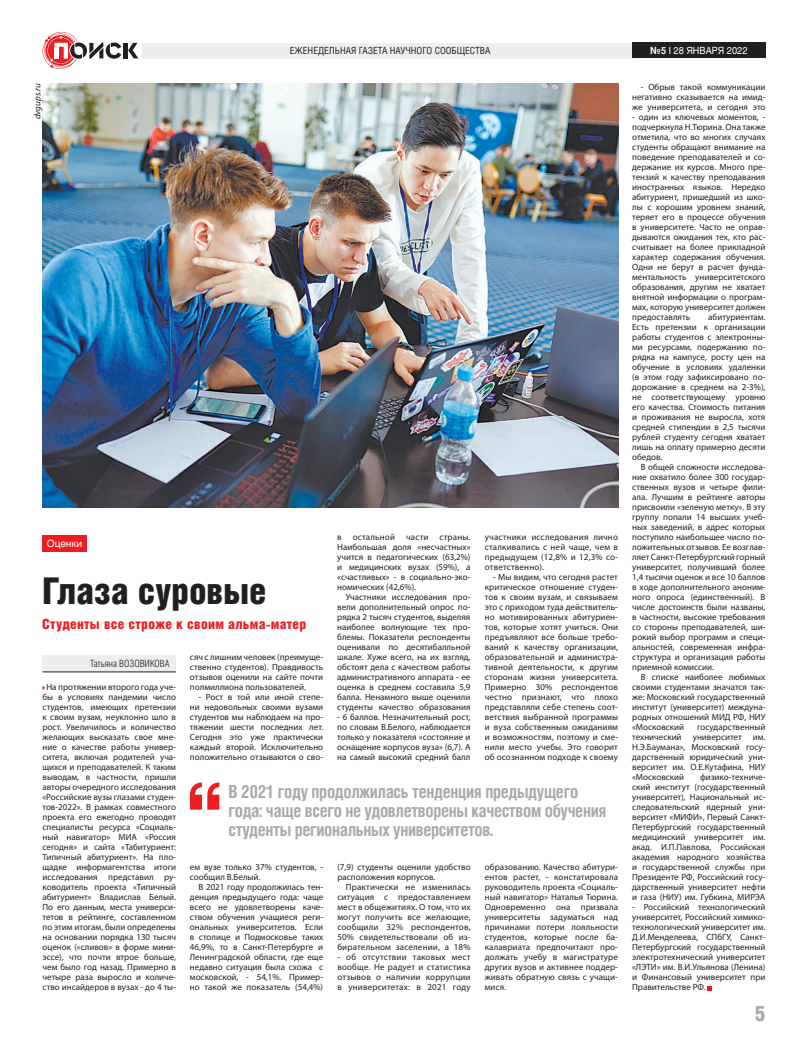
<style>
.page{position:relative;width:808px;height:1049px;background:#fff}
.page>*{position:absolute;margin:0;border:0;box-sizing:border-box;transform-origin:0 0}
.t1{font:37px "Helios Cond Black C";letter-spacing:-.01em;color:#231f20}
.t2{font:21.1px "Helios Cond Black C";color:#a8a9ad}
.t3{font:700 18px/19px "Helios Cond C";letter-spacing:-.02em;color:#a8a9ad;scale:.96 1}
.t4{font:14px "Helios Cond Black C";letter-spacing:.02em;color:#ee1d23}
.t5{font:10px "Helios Cond Light C";color:#231f20}
.t6{font:10px "Helios C";color:#fff}
.t7{font:9.8px "Helios Cond C";color:#231f20}
.t8{font:9.8px "Helios C";color:#fff;scale:.93 1}
.t9{font:9px/10px "Myriad Pro";color:#231f20;text-align:justify}
.t10{font:italic 9px "Myriad Pro";color:#231f20}
.s1{font-weight:700}
.s2{font-weight:700;color:#f2f3f4}
</style>
<div class="page">
<hr style="left:124px;top:43px;width:4px;height:15px;background:#231f20">
<svg style="left:128px;top:43px;width:10px;height:15px"></svg>
<svg style="left:43px;top:32px;width:78px;height:37px"></svg>
<div style="left:142px;top:43px;width:496px;height:16px;background:#eeeeef"></div>
<div style="left:632px;top:43px;width:133px;height:15px;background:#231f20"></div>
<svg style="left:708px;top:986px;width:4px;height:4px"></svg>
<svg style="left:190px;top:782px;width:29px;height:28px"></svg>
<div style="left:43px;top:536px;width:44px;height:16px;background:#ee1d23"></div>
<div style="left:43px;top:656px;width:133px;height:16px;background:#eeeeef"></div>
<hr style="left:43px;top:672px;width:133px;height:1px;background:#231f20">
<img style="left:43px;top:84px;width:575px;height:423px">
<p class="t7" style="left:290px;top:45px;width:202px">ЕЖЕНЕДЕЛЬНАЯ ГАЗЕТА НАУЧНОГО СООБЩЕСТВА</p>
<p class="t8" style="left:650px;top:44px;width:106px"><span class="s1">№</span><span class="s2">5</span> I 28 ЯНВАРЯ 2022</p>
<p class="t9" style="left:632px;top:82px;width:135px;text-indent:9px">- Обрыв такой коммуникации негативно сказывается на имид&shy;же университета, и сегодня это</p>
<p class="t9" style="left:632px;top:112px;width:135px">- один из ключевых моментов, - подчеркнула Н.Тюрина. Она также отметила, что во многих случаях студенты обращают внимание на поведение преподавателей и со&shy;держание их курсов. Много пре&shy;тензий к качеству преподавания иностранных языков. Нередко абитуриент, пришедший из шко&shy;лы с хорошим уровнем знаний, теряет его в процессе обучения в университете. Часто не оправ&shy;дываются ожидания тех, кто рас&shy;считывает на более прикладной характер содержания обучения.<br>Одни не берут в расчет фунда&shy;ментальность университетского образования, другим не хватает внятной информации о програм&shy;мах, которую университет должен предоставлять</p>
<p class="t10" style="left:32px;top:119px;width:37px;rotate:-90deg">dvgups.ru</p>
<p class="t9" style="left:632px;top:312px;width:135px;text-indent:76px">абитуриентам.<br>Есть претензии к организации работы студентов с электронны&shy;ми ресурсами, подержанию по&shy;рядка на кампусе, росту цен на обучение в условиях удаленки (в этом году зафиксировано по&shy;дорожание в среднем на 2-3%), не соответствующему уровню его качества. Стоимость питания и проживания не выросла, хотя средней стипендии в 2,5 тысячи рублей студенту сегодня хватает лишь на оплату примерно десяти обедов.</p>
<p class="t9" style="left:632px;top:462px;width:135px;text-indent:9px">В общей сложности исследова&shy;ние охватило более 300 государ&shy;ственных вузов и четыре фили&shy;ала. Лучшим в рейтинге авторы присвоили «зеленую метку». В эту группу попали 14 высших учеб&shy;ных заведений, в адрес которых поступило наибольшее число по&shy;ложительных отзывов. Ее возглав&shy;ляет Санкт-Петербургский горный университет, получивший более 1,4 тысячи оценок и все 10 баллов в ходе дополнительного аноним&shy;ного опроса (единственный). В числе достоинств были названы, в частности, высокие требования со стороны преподавателей, ши&shy;рокий выбор программ и специ&shy;альностей, современная инфра&shy;структура и организация работы приемной комиссии.</p>
<p class="t9" style="left:632px;top:672px;width:135px;text-indent:9px">В списке наиболее любимых своими студентами значатся так&shy;же: Московский государственный институт (университет) междуна&shy;родных отношений МИД РФ, НИУ «Московский</p>
<p class="t9" style="left:337px;top:532px;width:135px">в остальной части страны.<br>Наибольшая доля «несчастных» учится в педагогических (63,2%) и медицинских вузах (59%), а «счастливых» - в социально-эко&shy;номических (42,6%).</p>
<p class="t9" style="left:337px;top:592px;width:135px;text-indent:9px">Участники исследования про&shy;вели дополнительный опрос по&shy;рядка 2 тысяч студентов, выделяя наиболее волнующие тех про&shy;блемы. Показатели респонденты оценивали по десятибалльной шкале. Хуже всего, на их взгляд, обстоят дела с качеством работы административного аппарата - ее оценка в среднем составила 5,9 балла. Ненамного выше оценили студенты качество образования</p>
<p class="t9" style="left:337px;top:712px;width:135px">- 6 баллов. Незначительный рост, по словам В.Белого, наблюдается только у показателя «состояние и оснащение корпусов вуза» (6,7). А на самый высокий средний балл</p>
<p class="t9" style="left:485px;top:532px;width:135px">участники исследования лично сталкивались с ней чаще, чем в предыдущем (12,8% и 12,3% со&shy;ответственно).</p>
<p class="t9" style="left:485px;top:572px;width:135px;text-indent:9px">- Мы видим, что сегодня растет критическое отношение студен&shy;тов к своим вузам, и связываем это с приходом туда действитель&shy;но мотивированных абитуриен&shy;тов, которые хотят учиться. Они предъявляют все больше требо&shy;ваний к качеству организации, образовательной и администра&shy;тивной деятельности, к другим сторонам жизни университета.<br>Примерно 30% респондентов честно признают, что плохо представляли себе степень соот&shy;ветствия выбранной программы и вуза собственным ожиданиям и возможностям, поэтому и сме&shy;нили место учебы. Это говорит об осознанном подходе к своему</p>
<p class="t6" style="left:47px;top:537px;width:37px">Оценки</p>
<h1 class="t1" style="left:42px;top:570px;width:226px">Глаза суровые</h1>
<h3 class="t4" style="left:42px;top:616px;width:265px">Студенты все строже к своим альма-матер</h3>
<p class="t9" style="left:190px;top:652px;width:135px">сяч с лишним человек (преимуще&shy;ственно студентов). Правдивость отзывов оценили на сайте почти полмиллиона пользователей.</p>
<p class="t9" style="left:190px;top:692px;width:135px;text-indent:9px">- Рост в той или иной степе&shy;ни недовольных своими вузами студентов мы наблюдаем на про&shy;тяжении шести последних лет.<br>Сегодня это уже практически каждый второй. Исключительно положительно отзываются о сво-</p>
<p class="t5" style="left:90px;top:658px;width:81px">Татьяна ВОЗОВИКОВА</p>
<p class="t9" style="left:43px;top:682px;width:135px;text-align:center">На протяжении второго года уче&shy;бы в условиях пандемии число студентов, имеющих претензии к своим вузам, неуклонно шло в рост. Увеличилось и количество желающих высказать свое мне&shy;ние о качестве работы универ&shy;ситета, включая родителей уча&shy;щихся и преподавателей. К таким выводам, в частности, пришли авторы очередного исследования «Российские вузы глазами студен&shy;тов-2022». В рамках совместного проекта его ежегодно проводят специалисты ресурса «Социаль&shy;ный навигатор» МИА «Россия сегодня» и сайта «Табитуриент:<br>Типичный абитуриент». На пло&shy;щадке информагентства итоги исследования представил ру&shy;ководитель проекта «Типичный абитуриент» Владислав Белый.<br>По его данным, места универси&shy;тетов в рейтинге, составленном по этим итогам, были определены на основании порядка 130 тысяч оценок («сливов» в форме мини&shy;эссе), что почти втрое больше, чем было год назад. Примерно в четыре раза выросло и количе&shy;ство инсайдеров в вузах - до 4 ты-</p>
<p class="t9" style="left:632px;top:722px;width:135px;text-indent:65px">государственный технический университет им.<br>Н.Э.Баумана», Московский госу&shy;дарственный юридический уни&shy;верситет им. О.Е.Кутафина, НИУ «Московский</p>
<p class="t9" style="left:632px;top:772px;width:135px;text-indent:68px">физико-техниче&shy;ский институт (государственный университет), Национальный ис&shy;следовательский ядерный уни&shy;верситет «МИФИ», Первый Санкт-Петербургский государственный медицинский университет им. акад. И.П.Павлова, Российская академия народного хозяйства и государственной службы при Президенте РФ, Российский госу&shy;дарственный университет нефти и газа (НИУ) им. Губкина, МИРЭА</p>
<p class="t9" style="left:632px;top:902px;width:135px">- Российский технологический университет, Российский химико&shy;технологический университет им.<br>Д.И.Менделеева, СПбГУ, Санкт-Петербургский государственный электротехнический университет «ЛЭТИ» им. В.И.Ульянова (Ленина) и Финансовый университет при Правительстве РФ.</p>
<h3 class="t3" style="left:228px;top:781px;width:395px">В 2021 году продолжилась тенденция предыдущего года: чаще всего не удовлетворены качеством обучения студенты региональных университетов.</h3>
<p class="t9" style="left:485px;top:862px;width:135px">образованию. Качество абитури&shy;ентов растет, - констатировала руководитель проекта «Социаль&shy;ный навигатор» Наталья Тюрина.<br>Одновременно она призвала университеты задуматься над причинами потери лояльности студентов, которые после ба&shy;калавриата предпочитают про&shy;должать учебу в магистратуре других вузов и активнее поддер&shy;живать обратную связь с учащи&shy;мися.</p>
<p class="t9" style="left:337px;top:862px;width:135px">(7,9) студенты оценили удобство расположения корпусов.</p>
<p class="t9" style="left:337px;top:882px;width:135px;text-indent:9px">Практически не изменилась ситуация с предоставлением мест в общежитиях. О том, что их могут получить все желающие, сообщили 32% респондентов, 50% свидетельствовали об из&shy;бирательном заселении, а 18%</p>
<p class="t9" style="left:337px;top:952px;width:135px">- об отсутствии таковых мест вообще. Не радует и статистика отзывов о наличии коррупции в университетах: в 2021 году</p>
<p class="t9" style="left:190px;top:862px;width:135px">ем вузе только 37% студентов, - сообщил В.Белый.</p>
<p class="t9" style="left:190px;top:882px;width:135px;text-indent:9px">В 2021 году продолжилась тен&shy;денция предыдущего года: чаще всего не удовлетворены каче&shy;ством обучения учащиеся реги&shy;ональных университетов. Если в столице и Подмосковье таких 46,9%, то в Санкт-Петербурге и Ленинградской области, где еще недавно ситуация была схожа с московской, - 54,1%. Пример&shy;но такой же показатель (54,4%)</p>
<h2 class="t2" style="left:755px;top:1001px;width:12px">5</h2>
</div>
